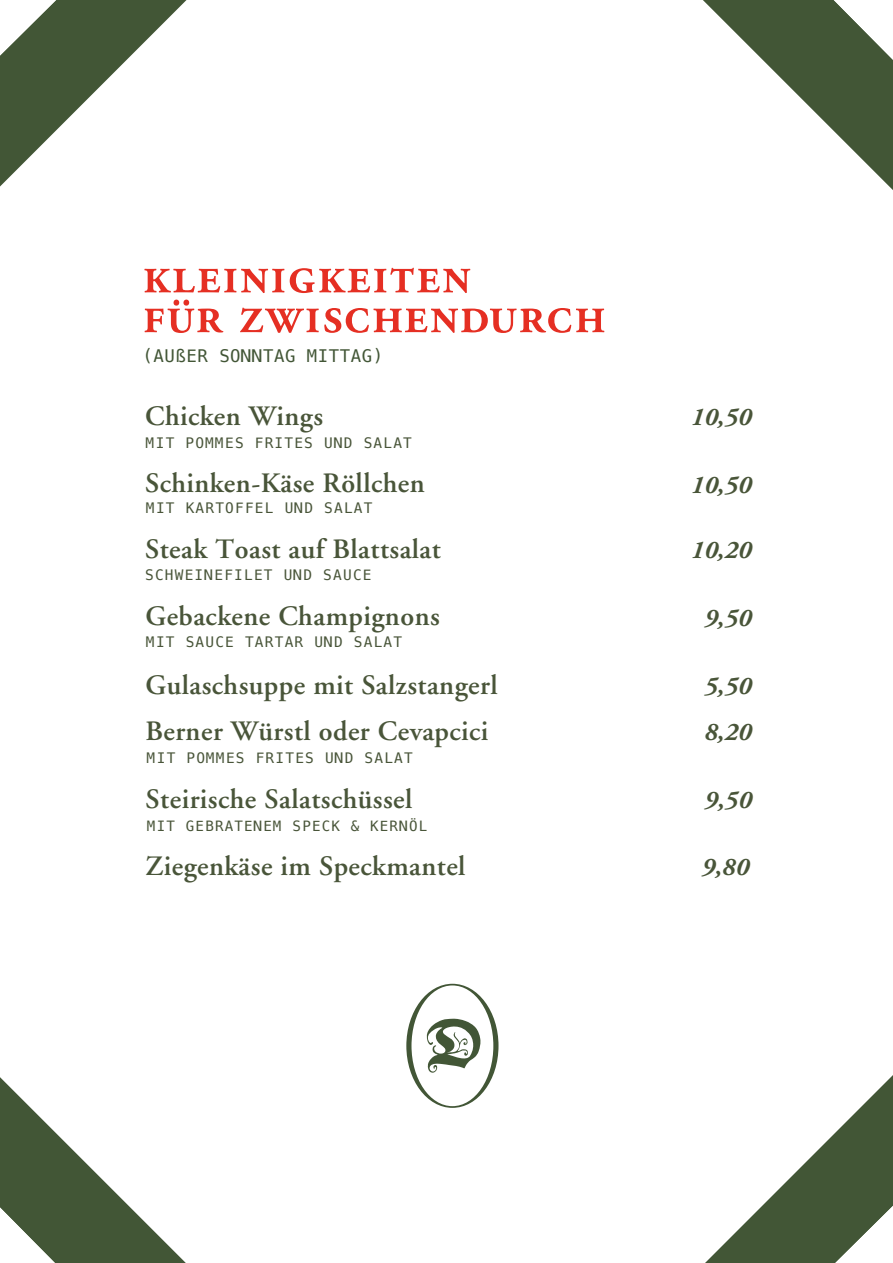
<style>
.page{position:relative;width:893px;height:1263px;background:#fff}
.page>*{position:absolute;margin:0;border:0;box-sizing:border-box;transform-origin:0 0}
.t1{font:53.85px "Adobe Garamond Semibold SC";letter-spacing:.03em;color:#e52f23;scale:.96 1}
.t2{font:600 28.05px "Adobe Garamond";letter-spacing:.015em;color:#495539}
.t3{font:italic 700 25.35px "Adobe Garamond";letter-spacing:.01em;color:#495539}
.t4{font:17.4px "Menlo";letter-spacing:.03em;color:#425636}
.t5{font:14.4px "Menlo";letter-spacing:.085em;color:#495539}
.t6{font:14.1px "Menlo";letter-spacing:.085em;color:#495539}
</style>
<div class="page">
<svg style="left:0;top:0;width:187px;height:187px"></svg>
<svg style="left:703px;top:0;width:190px;height:190px"></svg>
<svg style="left:705px;top:1075px;width:188px;height:188px"></svg>
<svg style="left:0;top:1077px;width:186px;height:186px"></svg>
<svg style="left:406px;top:984px;width:92px;height:124px"></svg>
<h1 class="t1" style="left:143px;top:246px;width:344px">kleinigkeiten</h1>
<h1 class="t1" style="left:143px;top:285px;width:484px">für zwischendurch</h1>
<p class="t4" style="left:143px;top:346px;width:242px">(AUßER SONNTAG MITTAG)</p>
<p class="t2" style="left:145px;top:400px;width:180px">Chicken Wings</p>
<p class="t2" style="left:145px;top:468px;width:281px">Schinken-Käse Röllchen</p>
<p class="t5" style="left:146px;top:434px;width:268px">MIT POMMES FRITES UND SALAT</p>
<p class="t5" style="left:146px;top:499px;width:228px">MIT KARTOFFEL UND SALAT</p>
<p class="t2" style="left:145px;top:533px;width:297px">Steak Toast auf Blattsalat</p>
<p class="t5" style="left:145px;top:567px;width:228px">SCHWEINEFILET UND SAUCE</p>
<p class="t3" style="left:691px;top:403px;width:62px">10,50</p>
<p class="t3" style="left:691px;top:471px;width:62px">10,50</p>
<p class="t3" style="left:691px;top:536px;width:62px">10,20</p>
<p class="t2" style="left:145px;top:601px;width:296px">Gebackene Champignons</p>
<p class="t3" style="left:704px;top:604px;width:49px">9,50</p>
<p class="t5" style="left:146px;top:634px;width:258px">MIT SAUCE TARTAR UND SALAT</p>
<p class="t2" style="left:145px;top:670px;width:354px">Gulaschsuppe mit Salzstangerl</p>
<p class="t3" style="left:704px;top:673px;width:49px">5,50</p>
<p class="t2" style="left:145px;top:716px;width:345px">Berner Würstl oder Cevapcici</p>
<p class="t3" style="left:704px;top:719px;width:49px">8,20</p>
<p class="t5" style="left:147px;top:750px;width:268px">MIT POMMES FRITES UND SALAT</p>
<p class="t2" style="left:146px;top:783px;width:268px">Steirische Salatschüssel</p>
<p class="t3" style="left:705px;top:786px;width:49px">9,50</p>
<p class="t6" style="left:147px;top:818px;width:282px">MIT GEBRATENEM SPECK &amp; KERNÖL</p>
<p class="t2" style="left:145px;top:850px;width:322px">Ziegenkäse im Speckmantel</p>
<p class="t3" style="left:702px;top:853px;width:49px">9,80</p>
</div>
